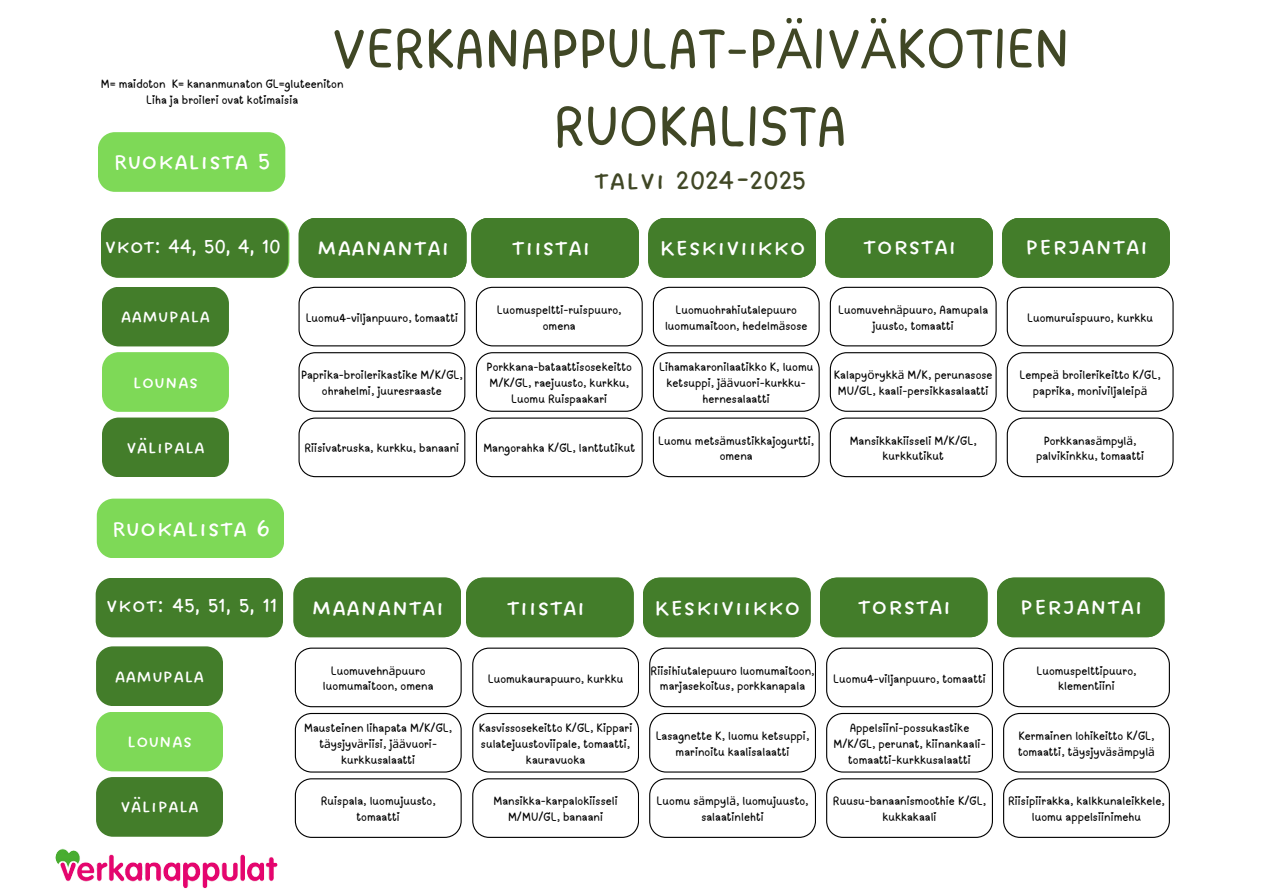
<style>
.page{position:relative;width:1263px;height:894px;background:#fff}
.page>*{position:absolute;margin:0;border:0;box-sizing:border-box;transform-origin:0 0}
.t1{font:55.5px/77.7px "lulu";color:#404725;text-align:center}
.t2{font:36px "DO All Caps Regular";color:#404725}
.t3{font:31.5px "DO All Caps Regular";color:#fff}
.t4{font:27px "DO All Caps Regular";letter-spacing:-.01em;color:#fff}
.t5{font:24px "DO All Caps Regular";color:#fff}
.t6{font:12px/15.8px "lulu";color:#000;text-align:center}
.s1{font-family:"Noto Sans"}
</style>
<div class="page">
<div style="left:102px;top:287px;width:127px;height:59px;background:#437d2a"></div>
<div style="left:102px;top:352px;width:127px;height:59px;background:#7ed957"></div>
<div style="left:102px;top:417px;width:127px;height:60px;background:#437d2a"></div>
<svg style="left:298px;top:287px;width:167px;height:59px"></svg>
<svg style="left:298px;top:352px;width:167px;height:59px"></svg>
<svg style="left:298px;top:417px;width:167px;height:60px"></svg>
<svg style="left:476px;top:287px;width:167px;height:59px"></svg>
<svg style="left:476px;top:352px;width:167px;height:59px"></svg>
<svg style="left:476px;top:417px;width:167px;height:60px"></svg>
<svg style="left:653px;top:287px;width:167px;height:59px"></svg>
<svg style="left:653px;top:352px;width:167px;height:59px"></svg>
<svg style="left:653px;top:417px;width:167px;height:60px"></svg>
<svg style="left:830px;top:287px;width:167px;height:59px"></svg>
<svg style="left:830px;top:352px;width:167px;height:59px"></svg>
<svg style="left:830px;top:417px;width:167px;height:60px"></svg>
<svg style="left:1007px;top:287px;width:166px;height:59px"></svg>
<svg style="left:1007px;top:352px;width:166px;height:59px"></svg>
<svg style="left:1007px;top:417px;width:166px;height:60px"></svg>
<svg style="left:295px;top:647px;width:167px;height:125px"></svg>
<svg style="left:295px;top:778px;width:167px;height:59px"></svg>
<svg style="left:472px;top:647px;width:167px;height:125px"></svg>
<svg style="left:472px;top:778px;width:167px;height:59px"></svg>
<svg style="left:649px;top:647px;width:167px;height:125px"></svg>
<svg style="left:649px;top:778px;width:167px;height:59px"></svg>
<svg style="left:826px;top:647px;width:167px;height:125px"></svg>
<svg style="left:826px;top:778px;width:167px;height:59px"></svg>
<svg style="left:1003px;top:647px;width:167px;height:125px"></svg>
<svg style="left:1003px;top:778px;width:167px;height:59px"></svg>
<div style="left:96px;top:646px;width:127px;height:59px;background:#437d2a"></div>
<svg style="left:96px;top:712px;width:127px;height:124px;background:#6cb14e"></svg>
<div style="left:96px;top:578px;width:187px;height:59px;background:#437d2a"></div>
<div style="left:293px;top:577px;width:341px;height:60px;background:#437d2a"></div>
<div style="left:643px;top:577px;width:168px;height:60px;background:#437d2a"></div>
<div style="left:820px;top:577px;width:168px;height:60px;background:#437d2a"></div>
<div style="left:997px;top:577px;width:168px;height:60px;background:#437d2a"></div>
<div style="left:97px;top:498px;width:187px;height:60px;background:#7ed957"></div>
<img style="left:55px;top:848px;width:223px;height:41px">
<div style="left:101px;top:218px;width:188px;height:60px;background:#437d2a"></div>
<div style="left:298px;top:218px;width:341px;height:60px;background:#437d2a"></div>
<div style="left:648px;top:218px;width:168px;height:60px;background:#437d2a"></div>
<div style="left:825px;top:218px;width:168px;height:60px;background:#437d2a"></div>
<div style="left:1002px;top:218px;width:168px;height:60px;background:#437d2a"></div>
<div style="left:98px;top:132px;width:187px;height:60px;background:#7ed957"></div>
<p class="t1" style="left:331px;top:3px;width:740px">VERKANAPPULAT-P<span class="s1">Ä</span>IV<span class="s1">Ä</span>KOTIEN<br>RUOKALISTA</p>
<p class="t6" style="left:101px;top:75px;width:244px">M= maidoton K= kananmunaton GL=gluteeniton</p>
<p class="t6" style="left:146px;top:91px;width:154px">Liha ja broileri ovat kotimaisia</p>
<p class="t3" style="left:113px;top:141px;width:159px">Ruokalista 5</p>
<p class="t2" style="left:594px;top:157px;width:213px">talvi 2024-2025</p>
<p class="t3" style="left:59px;top:216px;width:155px">Ruokalista 1</p>
<p class="t3" style="left:253px;top:216px;width:135px">Maanantai</p>
<p class="t3" style="left:600px;top:216px;width:148px">Keskiviikko</p>
<p class="t3" style="left:966px;top:216px;width:125px">perjantai</p>
<h5 class="t3" style="left:119px;top:227px;width:155px">Ruokalista 1</h5>
<p class="t4" style="left:105px;top:229px;width:178px">vkot: 44, 50, 4, 10</p>
<p class="t3" style="left:316px;top:227px;width:135px">Maanantai</p>
<p class="t3" style="left:512px;top:227px;width:80px">tiistai</p>
<p class="t3" style="left:659px;top:227px;width:148px">Keskiviikko</p>
<p class="t3" style="left:863px;top:226px;width:95px">torstai</p>
<p class="t3" style="left:1025px;top:226px;width:125px">perjantai</p>
<p class="t5" style="left:121px;top:301px;width:91px">aamupala</p>
<p class="t5" style="left:133px;top:366px;width:67px">lounas</p>
<p class="t5" style="left:126px;top:431px;width:80px">välipala</p>
<p class="t3" style="left:112px;top:508px;width:159px">Ruokalista 6</p>
<p class="t4" style="left:106px;top:588px;width:173px">vkot: 45, 51, 5, 11</p>
<p class="t5" style="left:115px;top:660px;width:91px">aamupala</p>
<p class="t5" style="left:127px;top:725px;width:67px">lounas</p>
<p class="t5" style="left:120px;top:790px;width:80px">välipala</p>
<h1 class="t6" style="left:306px;top:308px;width:154px">Luomu4-viljanpuuro, tomaatti</h1>
<p class="t6" style="left:301px;top:365px;width:163px">Paprika-broilerikastike M/K/GL, ohrahelmi, juuresraaste</p>
<p class="t6" style="left:304px;top:438px;width:156px">Riisivatruska, kurkku, banaani</p>
<h3 class="t6" style="left:497px;top:300px;width:126px">Luomuspeltti-ruispuuro, omena</h3>
<h2 class="t6" style="left:487px;top:357px;width:147px">Porkkana-bataattisosekeitto<br>M/K/GL, raejuusto, kurkku,<br>Luomu Ruispaakari</h2>
<h3 class="t6" style="left:483px;top:438px;width:153px">Mangorahka K/GL, lanttutikut</h3>
<h3 class="t6" style="left:665px;top:300px;width:144px">Luomuohrahiutalepuuro luomumaitoon, hedelm<span class="s1">ä</span>sose</h3>
<h3 class="t6" style="left:659px;top:357px;width:156px">Lihamakaronilaatikko K, luomu ketsuppi, j<span class="s1">ää</span>vuori-kurkku&shy;hernesalaatti</h3>
<h3 class="t6" style="left:658px;top:431px;width:158px">Luomu mets<span class="s1">ä</span>mustikkajogurtti, omena</h3>
<h3 class="t6" style="left:838px;top:300px;width:152px">Luomuvehn<span class="s1">ä</span>puuro, Aamupala juusto, tomaatti</h3>
<h3 class="t6" style="left:834px;top:365px;width:160px">Kalapy<span class="s1">ö</span>rykk<span class="s1">ä</span> M/K, perunasose<br>MU/GL, kaali-persikkasalaatti</h3>
<h3 class="t6" style="left:850px;top:431px;width:129px">Mansikkakiisseli M/K/GL, kurkkutikut</h3>
<h3 class="t6" style="left:1027px;top:308px;width:128px">Luomuruispuuro, kurkku</h3>
<h3 class="t6" style="left:1020px;top:365px;width:143px">Lempe<span class="s1">ä</span> broilerikeitto K/GL, paprika, moniviljaleip<span class="s1">ä</span></h3>
<h3 class="t6" style="left:1036px;top:431px;width:110px">Porkkanas<span class="s1">ä</span>mpyl<span class="s1">ä</span>, palvikinkku, tomaatti</h3>
<p class="t3" style="left:311px;top:586px;width:135px">Maanantai</p>
<p class="t3" style="left:507px;top:587px;width:80px">tiistai</p>
<h3 class="t3" style="left:654px;top:586px;width:148px">Keskiviikko</h3>
<h4 class="t3" style="left:858px;top:586px;width:95px">torstai</h4>
<h5 class="t3" style="left:1019px;top:586px;width:125px">perjantai</h5>
<h3 class="t6" style="left:323px;top:660px;width:112px">Luomuvehn<span class="s1">ä</span>puuro luomumaitoon, omena</h3>
<h3 class="t6" style="left:304px;top:718px;width:150px">Mausteinen lihapata M/K/GL, t<span class="s1">ä</span>ysjyv<span class="s1">ä</span>riisi, j<span class="s1">ää</span>vuori&shy;kurkkusalaatti</h3>
<h3 class="t6" style="left:321px;top:791px;width:116px">Ruispala, luomujuusto, tomaatti</h3>
<h3 class="t6" style="left:488px;top:668px;width:137px">Luomukaurapuuro, kurkku</h3>
<h3 class="t6" style="left:479px;top:718px;width:155px">Kasvissosekeitto K/GL, Kippari sulatejuustoviipale, tomaatti, kauravuoka</h3>
<h3 class="t6" style="left:493px;top:791px;width:126px">Mansikka-karpalokiisseli<br>M/MU/GL, banaani</h3>
<h3 class="t6" style="left:651px;top:660px;width:166px">Riisihiutalepuuro luomumaitoon, marjasekoitus, porkkanapala</h3>
<h4 class="t6" style="left:656px;top:726px;width:155px">Lasagnette K, luomu ketsuppi, marinoitu kaalisalaatti</h4>
<h5 class="t6" style="left:657px;top:791px;width:153px">Luomu s<span class="s1">ä</span>mpyl<span class="s1">ä</span>, luomujuusto, salaatinlehti</h5>
<h5 class="t6" style="left:833px;top:668px;width:154px">Luomu4-viljanpuuro, tomaatti</h5>
<h5 class="t6" style="left:833px;top:718px;width:154px">Appelsiini-possukastike<br>M/K/GL, perunat, kiinankaali&shy;tomaatti-kurkkusalaatti</h5>
<p class="t6" style="left:833px;top:791px;width:155px">Ruusu-banaanismoothie K/GL, kukkakaali</p>
<p class="t6" style="left:1036px;top:660px;width:102px">Luomuspelttipuuro, klementiini</p>
<p class="t6" style="left:1018px;top:726px;width:138px;text-align:left">Kermainen lohikeitto K/GL, tomaatti, t<span class="s1">ä</span>ysjyv<span class="s1">ä</span>s<span class="s1">ä</span>mpyl<span class="s1">ä</span></p>
<p class="t6" style="left:1008px;top:791px;width:158px">Riisipiirakka, kalkkunaleikkele, luomu appelsiinimehu</p>
</div>
